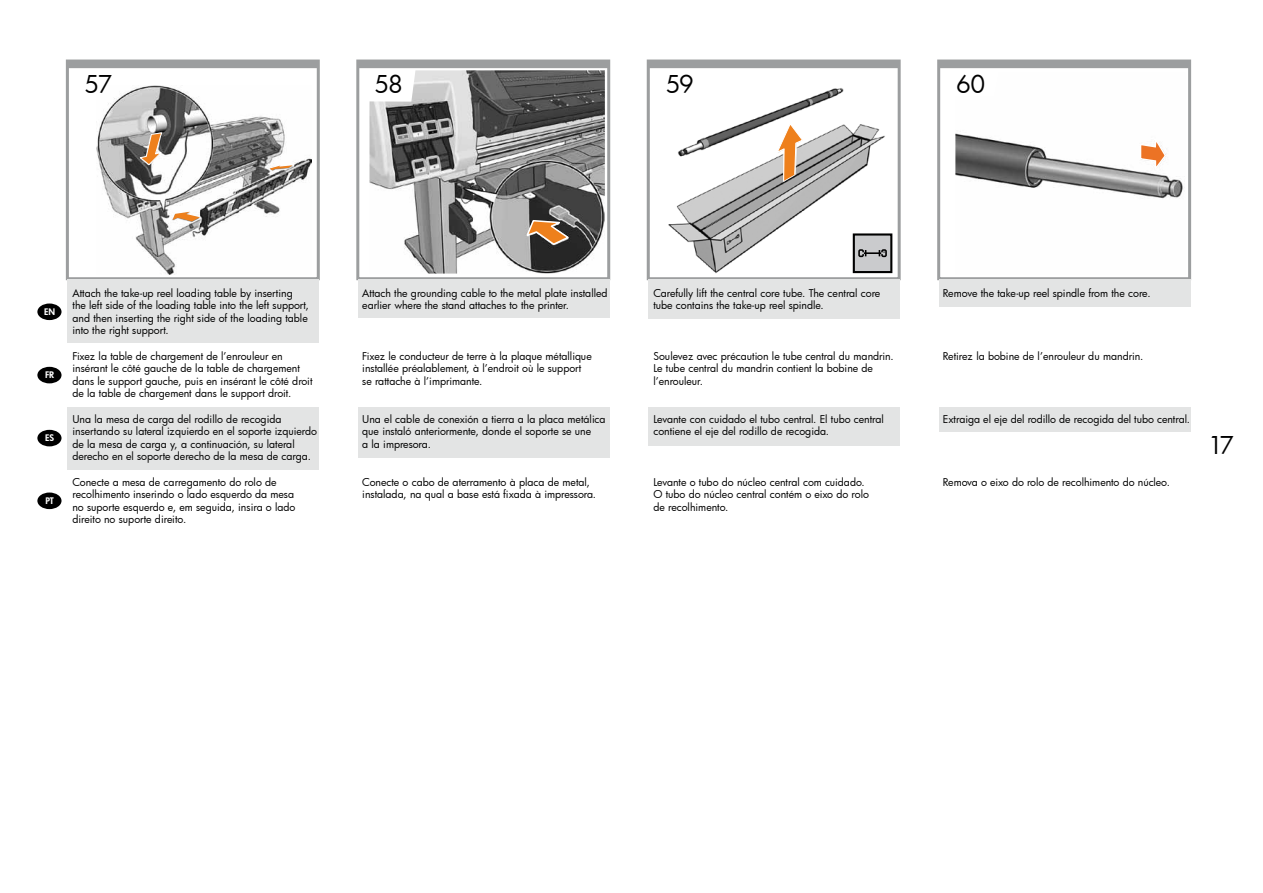
<style>
.page{position:relative;width:1263px;height:893px;background:#fff}
.page>*{position:absolute;margin:0;border:0;box-sizing:border-box;transform-origin:0 0}
.t1{font:24px "Futura Bk";letter-spacing:-.06em;color:#000}
.t2{font:10.5px/12.6px "Futura Bk";color:#000}
.t3{font:8.85px "Futura Hv";letter-spacing:-.005em;color:#fff}
</style>
<div class="page">
<div style="left:647px;top:60px;width:254px;height:220px;border:3px solid #9c9e9f"></div>
<div style="left:937px;top:60px;width:254px;height:220px;border:3px solid #9c9e9f"></div>
<img style="left:668px;top:88px;width:217px;height:185px">
<svg style="left:360px;top:68px;width:246px;height:1px"></svg>
<div style="left:356px;top:60px;width:254px;height:220px;border:3px solid #9c9e9f"></div>
<img style="left:97px;top:85px;width:215px;height:190px">
<div style="left:66px;top:60px;width:254px;height:220px;border:3px solid #9c9e9f"></div>
<img style="left:369px;top:70px;width:236px;height:204px">
<div style="left:854px;top:234px;width:37px;height:38px;background:#cacbcd"></div>
<div style="left:853px;top:233px;width:39px;height:40px;border:2px solid #000"></div>
<svg style="left:858px;top:249px;width:29px;height:8px"></svg>
<img style="left:955px;top:133px;width:228px;height:66px">
<div style="left:67px;top:279px;width:252px;height:64px;background:#e3e4e4"></div>
<div style="left:358px;top:279px;width:251px;height:39px;background:#e3e4e4"></div>
<div style="left:648px;top:279px;width:252px;height:40px;background:#e3e4e4"></div>
<div style="left:939px;top:279px;width:252px;height:28px;background:#e3e4e4"></div>
<div style="left:67px;top:407px;width:252px;height:62px;background:#e3e4e4"></div>
<div style="left:358px;top:407px;width:251px;height:50px;background:#e3e4e4"></div>
<div style="left:648px;top:407px;width:252px;height:38px;background:#e3e4e4"></div>
<div style="left:939px;top:407px;width:252px;height:25px;background:#e3e4e4"></div>
<div style="left:37px;top:303px;width:25px;height:17px;background:#000;border-radius:50%"></div>
<div style="left:37px;top:367px;width:25px;height:16px;background:#000;border-radius:50%"></div>
<div style="left:37px;top:430px;width:25px;height:16px;background:#000;border-radius:50%"></div>
<div style="left:37px;top:492px;width:25px;height:17px;background:#000;border-radius:50%"></div>
<svg style="left:139px;top:132px;width:24px;height:34px"></svg>
<svg style="left:173px;top:212px;width:27px;height:9px"></svg>
<svg style="left:270px;top:165px;width:23px;height:5px"></svg>
<svg style="left:525px;top:219px;width:46px;height:27px"></svg>
<svg style="left:776px;top:122px;width:28px;height:61px"></svg>
<svg style="left:1139px;top:135px;width:28px;height:38px"></svg>
<h1 class="t1" style="left:84px;top:68px;width:30px">57</h1>
<h1 class="t1" style="left:374px;top:68px;width:30px">58</h1>
<h1 class="t1" style="left:666px;top:68px;width:30px">59</h1>
<h1 class="t1" style="left:956px;top:68px;width:31px">60</h1>
<p class="t3" style="left:44px;top:306px;width:13px">EN</p>
<p class="t3" style="left:45px;top:369px;width:11px">FR</p>
<p class="t3" style="left:45px;top:432px;width:10px">ES</p>
<p class="t3" style="left:45px;top:495px;width:10px">PT</p>
<p class="t2" style="left:72px;top:286px;width:238px">Attach the take-up reel loading table by inserting<br>the left side of the loading table into the left support, and then inserting the right side of the loading table into the right support.</p>
<p class="t2" style="left:72px;top:349px;width:242px">Fixez la table de chargement de l’enrouleur en insérant le côté gauche de la table de chargement dans le support gauche, puis en insérant le côté droit de la table de chargement dans le support droit.</p>
<p class="t2" style="left:72px;top:412px;width:246px">Una la mesa de carga del rodillo de recogida insertando su lateral izquierdo en el soporte izquierdo de la mesa de carga y, a continuación, su lateral derecho en el soporte derecho de la mesa de carga.</p>
<p class="t2" style="left:72px;top:475px;width:224px">Conecte a mesa de carregamento do rolo de recolhimento inserindo o lado esquerdo da mesa no suporte esquerdo e, em seguida, insira o lado direito no suporte direito.</p>
<p class="t2" style="left:362px;top:286px;width:247px">Attach the grounding cable to the metal plate installed earlier where the stand attaches to the printer.</p>
<p class="t2" style="left:362px;top:349px;width:231px">Fixez le conducteur de terre à la plaque métallique installée préalablement, à l’endroit où le support se rattache à l’imprimante.</p>
<p class="t2" style="left:362px;top:412px;width:245px">Una el cable de conexión a tierra a la placa metálica que instaló anteriormente, donde el soporte se une<br>a la impresora.</p>
<p class="t2" style="left:362px;top:475px;width:235px">Conecte o cabo de aterramento à placa de metal, instalada, na qual a base está fixada à impressora.</p>
<p class="t2" style="left:653px;top:286px;width:229px">Carefully lift the central core tube. The central core tube contains the take-up reel spindle.</p>
<p class="t2" style="left:653px;top:349px;width:242px">Soulevez avec précaution le tube central du mandrin.<br>Le tube central du mandrin contient la bobine de l’enrouleur.</p>
<p class="t2" style="left:653px;top:412px;width:232px">Levante con cuidado el tubo central. El tubo central contiene el eje del rodillo de recogida.</p>
<p class="t2" style="left:653px;top:475px;width:217px">Levante o tubo do núcleo central com cuidado.<br>O tubo do núcleo central contém o eixo do rolo de recolhimento.</p>
<p class="t2" style="left:943px;top:286px;width:209px">Remove the take-up reel spindle from the core.</p>
<p class="t2" style="left:943px;top:349px;width:202px">Retirez la bobine de l’enrouleur du mandrin.</p>
<p class="t2" style="left:943px;top:412px;width:249px">Extraiga el eje del rodillo de recogida del tubo central.</p>
<p class="t2" style="left:943px;top:475px;width:229px">Remova o eixo do rolo de recolhimento do núcleo.</p>
<h1 class="t1" style="left:1208px;top:429px;width:28px">17</h1>
</div>
